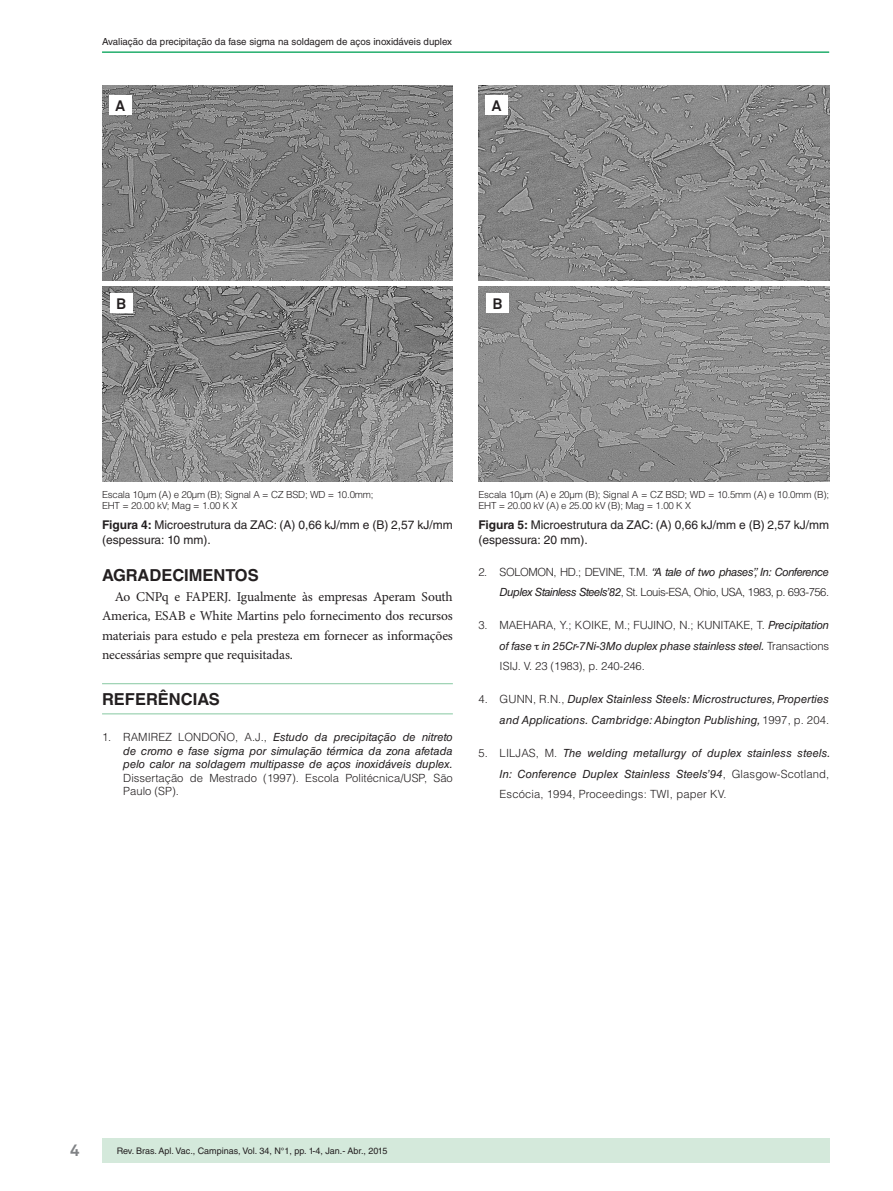
<style>
.page{position:relative;width:893px;height:1191px;background:#fff}
.page>*{position:absolute;margin:0;border:0;box-sizing:border-box;transform-origin:0 0}
._5_0_sub1{font:700 16.5px "Helvetica LT Std";color:#231f20}
._7_0_referências_tit{font:700 16.5px "Helvetica LT Std";color:#231f20}
.t1{font:700 16.5px "Akkurat Pro";color:#808285}
._6_4_letras_figuras{font:700 15px "Akkurat Pro";color:#231f20}
._4_0_texto{font:13.5px/19.5px "Minion Pro";letter-spacing:-.01em;color:#231f20;text-align:justify}
._6_0_titulo_fig_e_ta{font:12px/14.4px "Helvetica LT Std";color:#231f20}
._7_1_referências{font:italic 11.25px/13.5px "Helvetica LT Std";letter-spacing:.01em;color:#231f20;text-align:justify}
._7_1_referências-2{font:300 11.25px/20.4px "Helvetica LT Std";letter-spacing:-.01em;color:#231f20;text-align:justify}
._7_1_referências-3{font:300 11.25px/20.4px "Helvetica LT Std";letter-spacing:-.04em;color:#231f20;text-align:right}
._6_3_legenda_fig_e_t{font:300 9.75px/11.7px "Helvetica LT Std";letter-spacing:-.02em;color:#231f20}
.t2{font:9.75px "Helvetica LT Std";color:#231f20}
.t3{font:9px "Helvetica LT Std";color:#231f20}
.s1{font-weight:700}
.s2{font-weight:300;font-style:normal}
.s3{font-weight:400;font-style:italic}
</style>
<div class="page">
<div style="left:102px;top:1138px;width:727px;height:24px;background:#d4e9db"></div>
<hr style="left:102px;top:51px;width:727px;height:2px;background:#21ad6c">
<hr style="left:102px;top:683px;width:351px;height:1px;background:#86c8a1">
<hr style="left:102px;top:713px;width:351px;height:1px;background:#86c8a1">
<img style="left:102px;top:85px;width:351px;height:195px">
<img style="left:478px;top:85px;width:351px;height:195px">
<img style="left:102px;top:286px;width:351px;height:195px">
<img style="left:478px;top:286px;width:351px;height:195px">
<div style="left:109px;top:95px;width:22px;height:20px;background:#fff"></div>
<div style="left:486px;top:95px;width:22px;height:20px;background:#fff"></div>
<div style="left:110px;top:293px;width:22px;height:20px;background:#fff"></div>
<div style="left:486px;top:293px;width:23px;height:20px;background:#fff"></div>
<p class="t2" style="left:102px;top:36px;width:352px">Avaliação da precipitação da fase sigma na soldagem de aços inoxidáveis duplex</p>
<p class="_6_4_letras_figuras" style="left:116px;top:96px;width:11px">A</p>
<p class="_6_4_letras_figuras" style="left:492px;top:96px;width:11px">A</p>
<p class="_6_4_letras_figuras" style="left:116px;top:294px;width:11px">B</p>
<p class="_6_4_letras_figuras" style="left:493px;top:294px;width:11px">B</p>
<p class="_6_3_legenda_fig_e_t" style="left:102px;top:488px;width:273px">Escala 10μm (A) e 20μm (B); Signal A = CZ BSD; WD = 10.0mm;<br>EHT = 20.00 kV; Mag = 1.00 K X</p>
<p class="_6_3_legenda_fig_e_t" style="left:478px;top:488px;width:352px">Escala 10μm (A) e 20μm (B); Signal A = CZ BSD; WD = 10.5mm (A) e 10.0mm (B);<br>EHT = 20.00 kV (A) e 25.00 kV (B); Mag = 1.00 K X</p>
<p class="_6_0_titulo_fig_e_ta" style="left:102px;top:518px;width:352px"><span class="s1">Figura 4:</span> Microestrutura da ZAC: (A) 0,66 kJ/mm e (B) 2,57 kJ/mm (espessura: 10 mm).</p>
<p class="_6_0_titulo_fig_e_ta" style="left:478px;top:518px;width:352px"><span class="s1">Figura 5:</span> Microestrutura da ZAC: (A) 0,66 kJ/mm e (B) 2,57 kJ/mm (espessura: 20 mm).</p>
<p class="_5_0_sub1" style="left:102px;top:565px;width:158px">AGRADECIMENTOS</p>
<p class="_4_0_texto" style="left:102px;top:587px;width:352px;text-indent:13px">Ao CNPq e FAPERJ. Igualmente às empresas Aperam South America, ESAB e White Martins pelo fornecimento dos recursos materiais para estudo e pela presteza em fornecer as informações necessárias sempre que requisitadas.</p>
<p class="_7_0_referências_tit" style="left:102px;top:689px;width:119px">REFERÊNCIAS</p>
<p class="_7_1_referências" style="left:123px;top:730px;width:331px;text-indent:-21px"><span class="s2">1. RAMIREZ LONDOÑO, A.J.,</span> Estudo da precipitação de nitreto de cromo e fase sigma por simulação térmica da zona afetada pelo calor na soldagem multipasse de aços inoxidáveis duplex.<br><span class="s2">Dissertação de Mestrado (1997). Escola Politécnica/USP, São Paulo (SP).</span></p>
<p class="_7_1_referências-3" style="left:478px;top:561px;width:352px">2. SOLOMON, HD.; DEVINE, T.M. <span class="s3">“A tale of two phases”, In: Conference<br>Duplex Stainless Steels’82</span>, St. Louis-ESA, Ohio, USA, 1983, p. 693-756.</p>
<p class="_7_1_referências-2" style="left:500px;top:615px;width:331px;text-indent:-21px">3. MAEHARA, Y.; KOIKE, M.; FUJINO, N.; KUNITAKE, T. <span class="s3">Precipitation of fase in 25Cr-7Ni-3Mo duplex phase stainless steel.</span> Transactions ISIJ. V. 23 (1983), p. 240-246.</p>
<p class="_7_1_referências" style="left:478px;top:689px;width:352px;line-height:20.4px;text-align:right"><span class="s2">4. GUNN, R.N.,</span> Duplex Stainless Steels: Microstructures, Properties and Applications. Cambridge: Abington Publishing, <span class="s2">1997, p. 204.</span></p>
<p class="_7_1_referências" style="left:500px;top:743px;width:332px;line-height:20.4px;text-align:left;text-indent:-21px"><span class="s2">5. LILJAS, M.</span> The welding metallurgy of duplex stainless steels.<br>In: Conference Duplex Stainless Steels’94<span class="s2">, Glasgow-Scotland,<br>Escócia, 1994, Proceedings: TWI, paper KV.</span></p>
<h1 class="t1" style="left:70px;top:1139px;width:11px">4</h1>
<p class="t3" style="left:117px;top:1145px;width:272px">Rev. Bras. Apl. Vac., Campinas, Vol. 34, N°1, pp. 1-4, Jan.- Abr., 2015</p>
</div>
